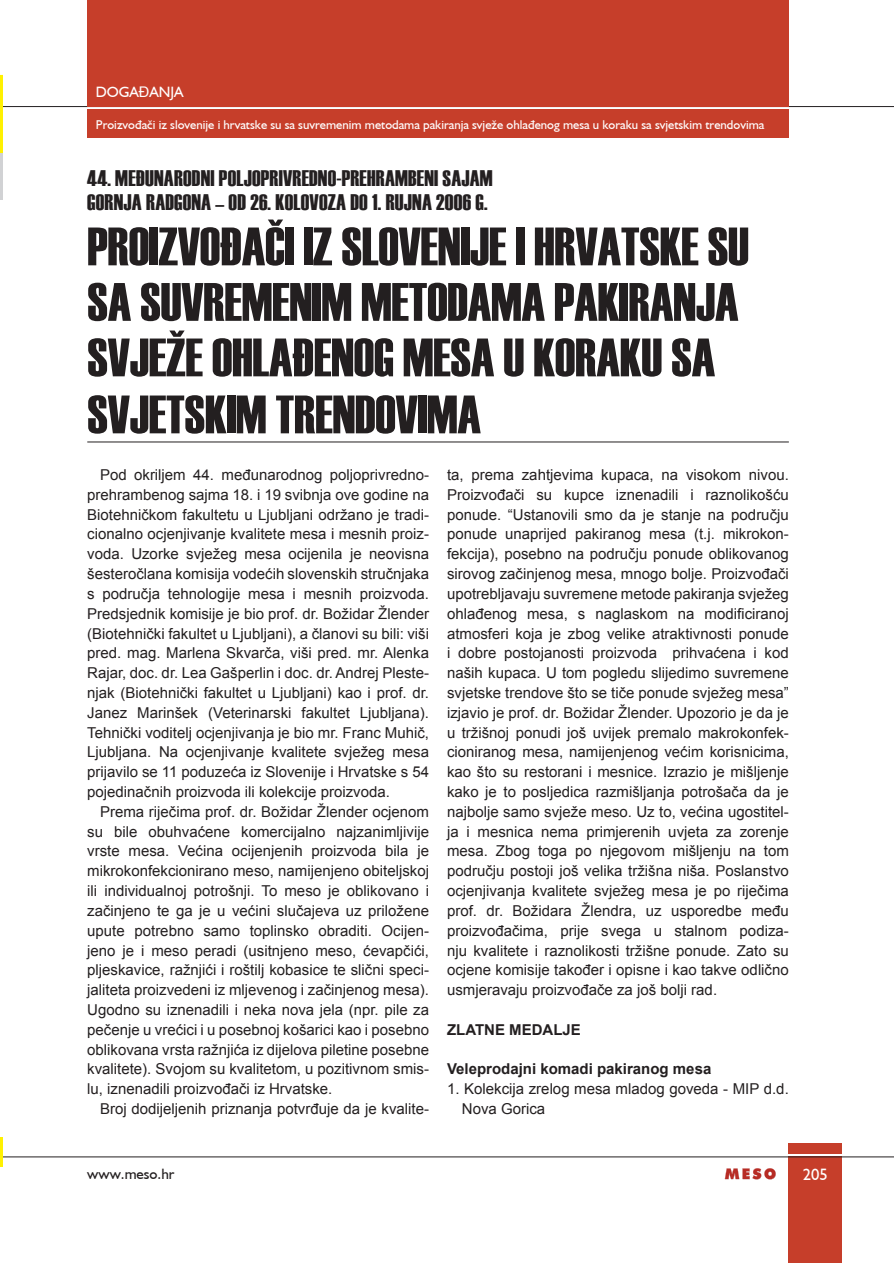
<style>
.page{position:relative;width:894px;height:1263px;background:#fff}
.page>*{position:absolute;margin:0;border:0;box-sizing:border-box;transform-origin:0 0}
.t1{font:54px/55.9px "Haettenschweiler";letter-spacing:-.005em;color:#231f20}
.t2{font:22.5px/24px "Haettenschweiler";letter-spacing:.01em;color:#231f20}
.t3{font:16.5px "Humanist 521 BT";color:#fff}
.t4{font:15px/19.8px "Arial";color:#231f20;text-align:justify}
.t5{font:700 15px "Arial";color:#231f20}
.t6{font:15px "Humanist 521 BT";color:#231f20}
.t7{font:15px "Humanist 521 BT";color:#fff}
.t8{font:12.75px "Humanist 521 BT";color:#fff}
.s1{font-family:"Arial";font-size:14.7px}
</style>
<div class="page">
<svg style="left:725px;top:1168px;width:51px;height:11px"></svg>
<hr style="left:2px;top:106px;width:892px;height:1px;background:#231f20">
<div style="left:87px;top:0;width:702px;height:107px;background:#c63e2a"></div>
<div style="left:789px;top:1157px;width:53px;height:106px;background:#c63e2a"></div>
<hr style="left:2px;top:1157px;width:892px;height:1px;background:#231f20">
<div style="left:789px;top:1143px;width:53px;height:11px;background:#c63e2a"></div>
<div style="left:87px;top:110px;width:702px;height:28px;background:#c63e2a"></div>
<hr style="left:87px;top:442px;width:702px;height:1px;background:#231f20">
<svg style="left:0;top:74px;width:8px;height:1093px"></svg>
<p class="t7" style="left:96px;top:83px;width:89px">DOGA<span class="s1">Đ</span>ANJA</p>
<p class="t8" style="left:96px;top:116px;width:670px">Proizvođači iz slovenije i hrvatske su sa suvremenim metodama pakiranja svježe ohlađenog mesa u koraku sa svjetskim trendovima</p>
<h2 class="t2" style="left:87px;top:166px;width:407px">44. MEĐUNARODNI POLJOPRIVREDNO-PREHRAMBENI SAJAM<br>GORNJA RADGONA – OD 26. KOLOVOZA DO 1. RUJNA 2006 G.</h2>
<h1 class="t1" style="left:87px;top:219px;width:663px">PROIZVOĐAČI IZ SLOVENIJE I HRVATSKE SU<br>SA SUVREMENIM METODAMA PAKIRANJA<br>SVJEŽE OHLAĐENOG MESA U KORAKU SA<br>SVJETSKIM TRENDOVIMA</h1>
<p class="t4" style="left:87px;top:465px;width:343px;text-indent:13px">Pod okriljem 44. međunarodnog poljoprivredno&shy;prehrambenog sajma 18. i 19 svibnja ove godine na Biotehničkom fakultetu u Ljubljani održano je tradi&shy;cionalno ocjenjivanje kvalitete mesa i mesnih proiz&shy;voda. Uzorke svježeg mesa ocijenila je neovisna šesteročlana komisija vodećih slovenskih stručnjaka s područja tehnologije mesa i mesnih proizvoda.<br>Predsjednik komisije je bio prof. dr. Božidar Žlender (Biotehnički fakultet u Ljubljani), a članovi su bili: viši pred. mag. Marlena Skvarča, viši pred. mr. Alenka Rajar, doc. dr. Lea Gašperlin i doc. dr. Andrej Pleste&shy;njak (Biotehnički fakultet u Ljubljani) kao i prof. dr.<br>Janez Marinšek (Veterinarski fakultet Ljubljana).<br>Tehnički voditelj ocjenjivanja je bio mr. Franc Muhič, Ljubljana. Na ocjenjivanje kvalitete svježeg mesa prijavilo se 11 poduzeća iz Slovenije i Hrvatske s 54 pojedinačnih proizvoda ili kolekcije proizvoda.</p>
<p class="t4" style="left:87px;top:802px;width:343px;text-indent:13px">Prema riječima prof. dr. Božidar Žlender ocjenom su bile obuhvaćene komercijalno najzanimljivije vrste mesa. Većina ocijenjenih proizvoda bila je mikrokonfekcionirano meso, namijenjeno obiteljskoj ili individualnoj potrošnji. To meso je oblikovano i začinjeno te ga je u većini slučajeva uz priložene upute potrebno samo toplinsko obraditi. Ocijen&shy;jeno je i meso peradi (usitnjeno meso, ćevapčići, pljeskavice, ražnjići i roštilj kobasice te slični speci&shy;jaliteta proizvedeni iz mljevenog i začinjenog mesa).<br>Ugodno su iznenadili i neka nova jela (npr. pile za pečenje u vrećici i u posebnoj košarici kao i posebno oblikovana vrsta ražnjića iz dijelova piletine posebne kvalitete). Svojom su kvalitetom, u pozitivnom smis&shy;lu, iznenadili proizvođači iz Hrvatske.</p>
<p class="t4" style="left:100px;top:1099px;width:331px">Broj dodijeljenih priznanja potvrđuje da je kvalite-</p>
<p class="t4" style="left:447px;top:465px;width:343px">ta, prema zahtjevima kupaca, na visokom nivou.<br>Proizvođači su kupce iznenadili i raznolikošću ponude. “Ustanovili smo da je stanje na području ponude unaprijed pakiranog mesa (t.j. mikrokon&shy;fekcija), posebno na području ponude oblikovanog sirovog začinjenog mesa, mnogo bolje. Proizvođači upotrebljavaju suvremene metode pakiranja svježeg ohlađenog mesa, s naglaskom na modificiranoj atmosferi koja je zbog velike atraktivnosti ponude i dobre postojanosti proizvoda prihvaćena i kod naših kupaca. U tom pogledu slijedimo suvremene svjetske trendove što se tiče ponude svježeg mesa” izjavio je prof. dr. Božidar Žlender. Upozorio je da je u tržišnoj ponudi još uvijek premalo makrokonfek&shy;cioniranog mesa, namijenjenog većim korisnicima, kao što su restorani i mesnice. Izrazio je mišljenje kako je to posljedica razmišljanja potrošača da je najbolje samo svježe meso. Uz to, većina ugostitel&shy;ja i mesnica nema primjerenih uvjeta za zorenje mesa. Zbog toga po njegovom mišljenju na tom području postoji još velika tržišna niša. Poslanstvo ocjenjivanja kvalitete svježeg mesa je po riječima prof. dr. Božidara Žlendra, uz usporedbe među proizvođačima, prije svega u stalnom podiza&shy;nju kvalitete i raznolikosti tržišne ponude. Zato su ocjene komisije također i opisne i kao takve odlično usmjeravaju proizvođače za još bolji rad.</p>
<p class="t5" style="left:447px;top:1020px;width:135px">ZLATNE MEDALJE</p>
<p class="t5" style="left:447px;top:1059px;width:266px">Veleprodajni komadi pakiranog mesa</p>
<p class="t4" style="left:462px;top:1079px;width:328px;text-indent:-15px">1. Kolekcija zrelog mesa mladog goveda - MIP d.d.<br>Nova Gorica</p>
<p class="t6" style="left:87px;top:1165px;width:89px">www.meso.hr</p>
<p class="t3" style="left:803px;top:1164px;width:26px">205</p>
</div>
